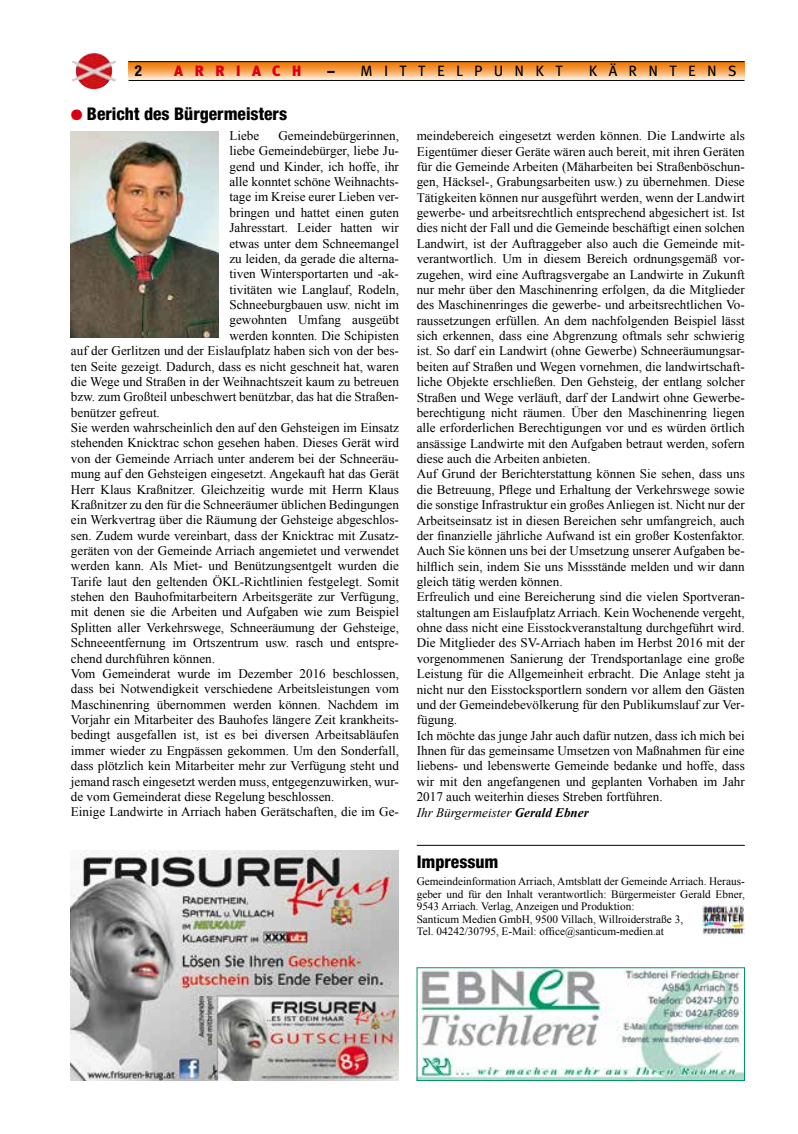
<style>
.page{position:relative;width:798px;height:1134px;background:#fff}
.page>*{position:absolute;margin:0;border:0;box-sizing:border-box;transform-origin:0 0}
.t1{font:800 condensed 17.5px "Helvetica Neue";color:#000}
.t2{font:15px "Meta Fiz";letter-spacing:.75em;color:#000}
.t3{font:900 15px "Meta Plus";letter-spacing:.75em;color:#d90014}
.t4{font:700 condensed 15px "Helvetica Neue";color:#000}
.t5{font:13.12px/15.4px "Times New Roman";color:#000}
.t6{font:11.25px/12.5px "Times New Roman";color:#000}
.s1{font-family:"Meta Plus";font-weight:900}
.s2{color:#d90014}
.s3{font-style:italic}
.s4{font-weight:700;font-style:italic}
</style>
<div class="page">
<svg style="left:128px;top:62px;width:616px;height:18px;background:#f3ab62"></svg>
<hr style="left:128px;top:61px;width:616px;height:1px;background:#000">
<img style="left:72px;top:53px;width:44px;height:36px">
<hr style="left:128px;top:80px;width:616px;height:1px;background:#000">
<img style="left:71px;top:131px;width:148px;height:207px">
<img style="left:702px;top:905px;width:42px;height:30px">
<hr style="left:416px;top:845px;width:328px;height:1px;background:#000">
<img style="left:418px;top:969px;width:324px;height:110px">
<div style="left:416px;top:967px;width:328px;height:114px;border:1px solid #009663"></div>
<img style="left:71px;top:850px;width:328px;height:231px">
<p class="t4" style="left:135px;top:62px;width:9px">2</p>
<p class="t3" style="left:174px;top:62px;width:129px">ARRIACH</p>
<p class="t2" style="left:327px;top:62px;width:237px"><span class="s1">–</span> MITTELPUNKT</p>
<p class="t2" style="left:588px;top:62px;width:149px">KÄRNTENS</p>
<h1 class="t1" style="left:71px;top:103px;width:218px"><span class="s2">●</span> Bericht des Bürgermeisters</h1>
<p class="t5" style="left:229px;top:128px;width:31px">Liebe</p>
<p class="t5" style="left:278px;top:128px;width:122px">Gemeindebürgerinnen,</p>
<p class="t5" style="left:229px;top:143px;width:171px">liebe Gemeindebürger, liebe Ju-</p>
<p class="t5" style="left:229px;top:158px;width:171px">gend und Kinder, ich hoffe, ihr</p>
<p class="t5" style="left:229px;top:174px;width:171px">alle konntet schöne Weihnachts-</p>
<p class="t5" style="left:229px;top:189px;width:171px">tage im Kreise eurer Lieben ver-</p>
<p class="t5" style="left:229px;top:205px;width:171px">bringen und hattet einen guten</p>
<p class="t5" style="left:229px;top:220px;width:171px">Jahresstart. Leider hatten wir</p>
<p class="t5" style="left:229px;top:235px;width:171px">etwas unter dem Schneemangel</p>
<p class="t5" style="left:229px;top:251px;width:171px">zu leiden, da gerade die alterna-</p>
<p class="t5" style="left:229px;top:266px;width:171px">tiven Wintersportarten und -ak-</p>
<p class="t5" style="left:229px;top:281px;width:171px">tivitäten wie Langlauf, Rodeln,</p>
<p class="t5" style="left:229px;top:297px;width:171px">Schneeburgbauen usw. nicht im</p>
<p class="t5" style="left:229px;top:312px;width:171px">gewohnten Umfang ausgeübt</p>
<p class="t5" style="left:229px;top:327px;width:171px">werden konnten. Die Schipisten</p>
<p class="t5" style="left:71px;top:343px;width:329px">auf der Gerlitzen und der Eislaufplatz haben sich von der bes-</p>
<p class="t5" style="left:71px;top:358px;width:329px">ten Seite gezeigt. Dadurch, dass es nicht geschneit hat, waren</p>
<p class="t5" style="left:71px;top:374px;width:329px">die Wege und Straßen in der Weihnachtszeit kaum zu betreuen</p>
<p class="t5" style="left:71px;top:389px;width:329px">bzw. zum Großteil unbeschwert benützbar, das hat die Straßen-</p>
<p class="t5" style="left:71px;top:404px;width:90px">benützer gefreut.</p>
<p class="t5" style="left:71px;top:420px;width:329px">Sie werden wahrscheinlich den auf den Gehsteigen im Einsatz</p>
<p class="t5" style="left:71px;top:435px;width:329px">stehenden Knicktrac schon gesehen haben. Dieses Gerät wird</p>
<p class="t5" style="left:71px;top:450px;width:329px">von der Gemeinde Arriach unter anderem bei der Schneeräu-</p>
<p class="t5" style="left:71px;top:466px;width:329px">mung auf den Gehsteigen eingesetzt. Angekauft hat das Gerät</p>
<p class="t5" style="left:71px;top:481px;width:329px">Herr Klaus Kraßnitzer. Gleichzeitig wurde mit Herrn Klaus</p>
<p class="t5" style="left:71px;top:497px;width:329px">Kraßnitzer zu den für die Schneeräumer üblichen Bedingungen</p>
<p class="t5" style="left:71px;top:512px;width:329px">ein Werkvertrag über die Räumung der Gehsteige abgeschlos-</p>
<p class="t5" style="left:71px;top:527px;width:329px">sen. Zudem wurde vereinbart, dass der Knicktrac mit Zusatz-</p>
<p class="t5" style="left:71px;top:543px;width:329px">geräten von der Gemeinde Arriach angemietet und verwendet</p>
<p class="t5" style="left:71px;top:558px;width:329px">werden kann. Als Miet- und Benützungsentgelt wurden die</p>
<p class="t5" style="left:71px;top:573px;width:329px">Tarife laut den geltenden ÖKL-Richtlinien festgelegt. Somit</p>
<p class="t5" style="left:71px;top:589px;width:329px">stehen den Bauhofmitarbeitern Arbeitsgeräte zur Verfügung,</p>
<p class="t5" style="left:71px;top:604px;width:329px">mit denen sie die Arbeiten und Aufgaben wie zum Beispiel</p>
<p class="t5" style="left:71px;top:619px;width:329px">Splitten aller Verkehrswege, Schneeräumung der Gehsteige,</p>
<p class="t5" style="left:71px;top:635px;width:329px">Schneeentfernung im Ortszentrum usw. rasch und entspre-</p>
<p class="t5" style="left:71px;top:650px;width:145px">chend durchführen können.</p>
<p class="t5" style="left:71px;top:666px;width:329px">Vom Gemeinderat wurde im Dezember 2016 beschlossen,</p>
<p class="t5" style="left:71px;top:681px;width:329px">dass bei Notwendigkeit verschiedene Arbeitsleistungen vom</p>
<p class="t5" style="left:71px;top:696px;width:329px">Maschinenring übernommen werden können. Nachdem im</p>
<p class="t5" style="left:71px;top:712px;width:329px">Vorjahr ein Mitarbeiter des Bauhofes längere Zeit krankheits-</p>
<p class="t5" style="left:71px;top:727px;width:329px">bedingt ausgefallen ist, ist es bei diversen Arbeitsabläufen</p>
<p class="t5" style="left:71px;top:742px;width:329px">immer wieder zu Engpässen gekommen. Um den Sonderfall,</p>
<p class="t5" style="left:71px;top:758px;width:329px">dass plötzlich kein Mitarbeiter mehr zur Verfügung steht und</p>
<p class="t5" style="left:71px;top:773px;width:329px">jemand rasch eingesetzt werden muss, entgegenzuwirken, wur-</p>
<p class="t5" style="left:71px;top:789px;width:265px">de vom Gemeinderat diese Regelung beschlossen.</p>
<p class="t5" style="left:71px;top:804px;width:329px">Einige Landwirte in Arriach haben Gerätschaften, die im Ge-</p>
<p class="t5" style="left:416px;top:128px;width:329px">meindebereich eingesetzt werden können. Die Landwirte als Eigentümer dieser Geräte wären auch bereit, mit ihren Geräten für die Gemeinde Arbeiten (Mäharbeiten bei Straßenböschun&shy;gen, Häcksel-, Grabungsarbeiten usw.) zu übernehmen. Diese Tätigkeiten können nur ausgeführt werden, wenn der Landwirt gewerbe- und arbeitsrechtlich entsprechend abgesichert ist. Ist dies nicht der Fall und die Gemeinde beschäftigt einen solchen Landwirt, ist der Auftraggeber also auch die Gemeinde mit&shy;verantwortlich. Um in diesem Bereich ordnungsgemäß vor&shy;zugehen, wird eine Auftragsvergabe an Landwirte in Zukunft nur mehr über den Maschinenring erfolgen, da die Mitglieder des Maschinenringes die gewerbe- und arbeitsrechtlichen Vo&shy;raussetzungen erfüllen. An dem nachfolgenden Beispiel lässt sich erkennen, dass eine Abgrenzung oftmals sehr schwierig ist. So darf ein Landwirt (ohne Gewerbe) Schneeräumungsar&shy;beiten auf Straßen und Wegen vornehmen, die landwirtschaft&shy;liche Objekte erschließen. Den Gehsteig, der entlang solcher Straßen und Wege verläuft, darf der Landwirt ohne Gewerbe&shy;berechtigung nicht räumen. Über den Maschinenring liegen alle erforderlichen Berechtigungen vor und es würden örtlich ansässige Landwirte mit den Aufgaben betraut werden, sofern diese auch die Arbeiten anbieten.<br>Auf Grund der Berichterstattung können Sie sehen, dass uns die Betreuung, Pflege und Erhaltung der Verkehrswege sowie die sonstige Infrastruktur ein großes Anliegen ist. Nicht nur der Arbeitseinsatz ist in diesen Bereichen sehr umfangreich, auch der finanzielle jährliche Aufwand ist ein großer Kostenfaktor.<br>Auch Sie können uns bei der Umsetzung unserer Aufgaben be&shy;hilflich sein, indem Sie uns Missstände melden und wir dann gleich tätig werden können.<br>Erfreulich und eine Bereicherung sind die vielen Sportveran&shy;staltungen am Eislaufplatz Arriach. Kein Wochenende vergeht, ohne dass nicht eine Eisstockveranstaltung durchgeführt wird.<br>Die Mitglieder des SV-Arriach haben im Herbst 2016 mit der vorgenommenen Sanierung der Trendsportanlage eine große Leistung für die Allgemeinheit erbracht. Die Anlage steht ja nicht nur den Eisstocksportlern sondern vor allem den Gästen und der Gemeindebevölkerung für den Publikumslauf zur Ver&shy;fügung.<br>Ich möchte das junge Jahr auch dafür nutzen, dass ich mich bei Ihnen für das gemeinsame Umsetzen von Maßnahmen für eine liebens- und lebenswerte Gemeinde bedanke und hoffe, dass wir mit den angefangenen und geplanten Vorhaben im Jahr 2017 auch weiterhin dieses Streben fortführen.<br><span class="s3">Ihr Bürgermeister</span> <span class="s4">Gerald Ebner</span></p>
<h1 class="t1" style="left:416px;top:850px;width:83px">Impressum</h1>
<p class="t6" style="left:416px;top:875px;width:329px">Gemeindeinformation Arriach, Amtsblatt der Gemeinde Arriach. Heraus&shy;geber und für den Inhalt verantwortlich: Bürgermeister Gerald Ebner, 9543 Arriach. Verlag, Anzeigen und Produktion:<br>Santicum Medien GmbH, 9500 Villach, Willroiderstraße 3,<br>Tel. 04242/30795, E-Mail: office@santicum-medien.at</p>
</div>
